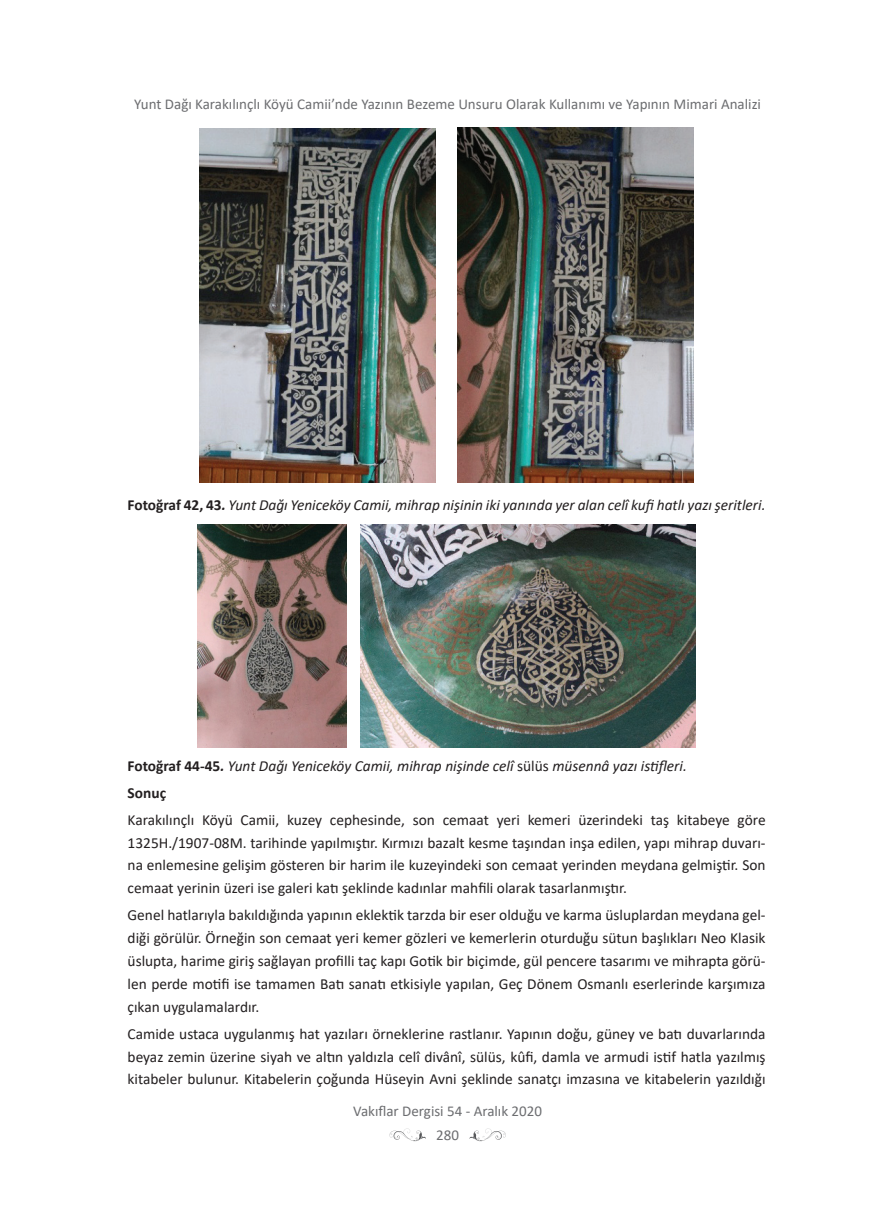
<style>
.page{position:relative;width:872px;height:1212px;background:#fff}
.page>*{position:absolute;margin:0;border:0;box-sizing:border-box;transform-origin:0 0}
.t1{font:15.3px/22.8px "Calibri";color:#231f20;text-align:justify}
.t2{font:italic 15.3px/27.2px "Calibri";color:#231f20}
.t3{font:15px/24px "Calibri";color:#6c6d70;text-align:center}
.s1{font-weight:700;font-style:normal}
.s2{font-weight:700}
.s3{font-style:normal}
</style>
<div class="page">
<svg style="left:389px;top:1128px;width:37px;height:14px"></svg>
<svg style="left:469px;top:1128px;width:37px;height:14px"></svg>
<img style="left:457px;top:128px;width:236px;height:354px">
<img style="left:200px;top:128px;width:236px;height:354px">
<img style="left:360px;top:524px;width:335px;height:224px">
<img style="left:198px;top:524px;width:149px;height:224px">
<p class="t3" style="left:134px;top:92px;width:628px">Yunt Dağı Karakılınçlı Köyü Camii’nde Yazının Bezeme Unsuru Olarak Kullanımı ve Yapının Mimari Analizi</p>
<p class="t2" style="left:128px;top:490px;width:639px"><span class="s1">Fotoğraf 42, 43</span><span class="s2">.</span> Yunt Dağı Yeniceköy Camii, mihrap nişinin iki yanında yer alan celî kufi hatlı yazı şeritleri.</p>
<p class="t2" style="left:128px;top:751px;width:561px"><span class="s1">Fotoğraf 44-45</span><span class="s2">.</span> Yunt Dağı Yeniceköy Camii, mihrap nişinde celî <span class="s3">sülüs</span> müsennâ yazı istifleri.<br><span class="s1">Sonuç</span></p>
<p class="t1" style="left:128px;top:808px;width:639px">Karakılınçlı Köyü Camii, kuzey cephesinde, son cemaat yeri kemeri üzerindeki taş kitabeye göre 1325H./1907-08M. tarihinde yapılmıştır. Kırmızı bazalt kesme taşından inşa edilen, yapı mihrap duvarı&shy;na enlemesine gelişim gösteren bir harim ile kuzeyindeki son cemaat yerinden meydana gelmiştir. Son cemaat yerinin üzeri ise galeri katı şeklinde kadınlar mahfili olarak tasarlanmıştır.</p>
<p class="t1" style="left:128px;top:903px;width:639px">Genel hatlarıyla bakıldığında yapının eklektik tarzda bir eser olduğu ve karma üsluplardan meydana gel&shy;diği görülür. Örneğin son cemaat yeri kemer gözleri ve kemerlerin oturduğu sütun başlıkları Neo Klasik üslupta, harime giriş sağlayan profilli taç kapı Gotik bir biçimde, gül pencere tasarımı ve mihrapta görü&shy;len perde motifi ise tamamen Batı sanatı etkisiyle yapılan, Geç Dönem Osmanlı eserlerinde karşımıza çıkan uygulamalardır.</p>
<p class="t1" style="left:128px;top:1022px;width:639px">Camide ustaca uygulanmış hat yazıları örneklerine rastlanır. Yapının doğu, güney ve batı duvarlarında beyaz zemin üzerine siyah ve altın yaldızla celî divânî, sülüs, kûfi, damla ve armudi istif hatla yazılmış kitabeler bulunur. Kitabelerin çoğunda Hüseyin Avni şeklinde sanatçı imzasına ve kitabelerin yazıldığı</p>
<p class="t3" style="left:353px;top:1098px;width:190px">Vakıflar Dergisi 54 - Aralık 2020<br>280</p>
</div>
